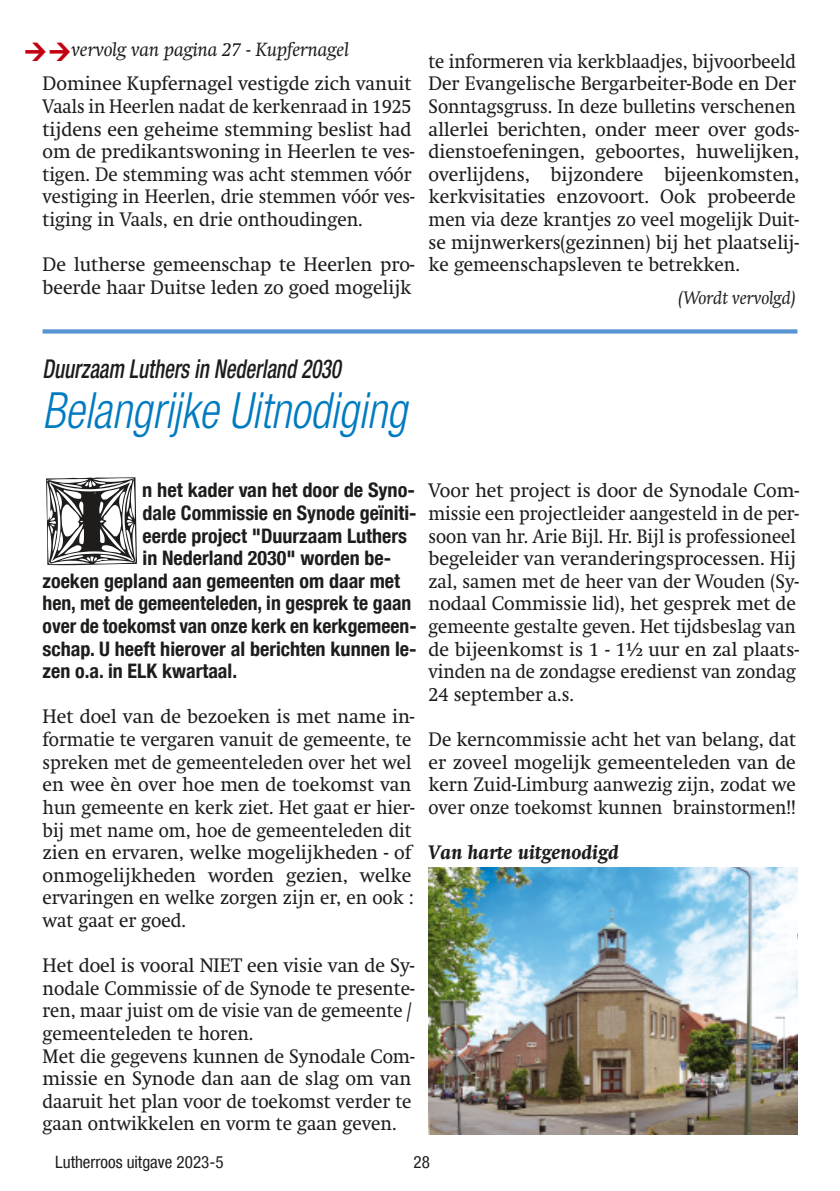
<style>
.page{position:relative;width:840px;height:1191px;background:#fff}
.page>*{position:absolute;margin:0;border:0;box-sizing:border-box;transform-origin:0 0}
.t1{font:87.8px "Varah Caps";color:#1e1d1c}
.t2{font:italic 300 condensed 50px "Helvetica Neue LT Com";color:#007ac1;scale:.9 1}
.t3{font:italic 500 condensed 26px "Helvetica Neue LT Com";color:#1e1d1c;scale:.8 1}
.t4{font:700 condensed 20px "Helvetica Neue LT Com";color:#1e1d1c}
.t5{font:19.4px/22.6px "Swift";color:#1e1d1c}
.t6{font:19.4px/22.6px "Swift";color:#1e1d1c;scale:.93 1}
.t7{font:19.4px/22.6px "Swift";color:#1e1d1c;text-align:justify;scale:.95 1}
.t8{font:italic 800 19.4px "Swift";color:#1e1d1c;scale:.95 1}
.t9{font:italic 19px "Swift";color:#1e1d1c}
.t10{font:italic 18px "Swift";letter-spacing:.005em;color:#1e1d1c;scale:.95 1}
.t11{font:condensed 17px "Helvetica Neue LT Com";color:#1e1d1c}
</style>
<div class="page">
<svg style="left:43px;top:329px;width:754px;height:4px;background:#649dd4"></svg>
<img style="left:428px;top:867px;width:369px;height:267px">
<p class="t9" style="left:71px;top:42px;width:279px">vervolg van pagina 27 - Kupfernagel</p>
<p class="t5" style="left:43px;top:74px;width:373px">Dominee Kupfernagel vestigde zich vanuit Vaals in Heerlen nadat de kerkenraad in 1925 tijdens een geheime stemming beslist had om de predikantswoning in Heerlen te ves&shy;tigen. De stemming was acht stemmen vóór vestiging in Heerlen, drie stemmen vóór ves&shy;tiging in Vaals, en drie onthoudingen.</p>
<p class="t5" style="left:43px;top:255px;width:373px">De lutherse gemeenschap te Heerlen pro&shy;beerde haar Duitse leden zo goed mogelijk</p>
<p class="t6" style="left:428px;top:51px;width:400px">te informeren via kerkblaadjes, bijvoorbeeld Der Evangelische Bergarbeiter-Bode en Der Sonntagsgruss. In deze bulletins verschenen allerlei berichten, onder meer over gods&shy;dienstoefeningen, geboortes, huwelijken, overlijdens, bijzondere bijeenkomsten, kerkvisitaties enzovoort. Ook probeerde men via deze krantjes zo veel mogelijk Duit&shy;se mijnwerkers(gezinnen) bij het plaatselij&shy;ke gemeenschapsleven te betrekken.</p>
<p class="t10" style="left:677px;top:290px;width:125px">(Wordt vervolgd)</p>
<h3 class="t3" style="left:43px;top:360px;width:374px">Duurzaam Luthers in Nederland 2030</h3>
<h2 class="t2" style="left:43px;top:392px;width:406px">Belangrĳke Uitnodiging</h2>
<h1 class="t1" style="left:42px;top:483px;width:101px">I</h1>
<p class="t4" style="left:142px;top:483px;width:274px">n het kader van het door de Syno-</p>
<p class="t4" style="left:142px;top:506px;width:275px">dale Commissie en Synode geïniti-</p>
<p class="t4" style="left:142px;top:528px;width:266px">eerde project "Duurzaam Luthers</p>
<p class="t4" style="left:142px;top:551px;width:250px">in Nederland 2030" worden be-</p>
<p class="t4" style="left:43px;top:573px;width:359px">zoeken gepland aan gemeenten om daar met</p>
<p class="t4" style="left:43px;top:596px;width:370px">hen, met de gemeenteleden, in gesprek te gaan</p>
<p class="t4" style="left:43px;top:619px;width:375px">over de toekomst van onze kerk en kerkgemeen-</p>
<p class="t4" style="left:43px;top:641px;width:375px">schap. U heeft hierover al berichten kunnen le-</p>
<p class="t4" style="left:43px;top:664px;width:196px">zen o.a. in ELK kwartaal.</p>
<p class="t5" style="left:43px;top:707px;width:373px">Het doel van de bezoeken is met name in&shy;formatie te vergaren vanuit de gemeente, te spreken met de gemeenteleden over het wel en wee èn over hoe men de toekomst van hun gemeente en kerk ziet. Het gaat er hier&shy;bij met name om, hoe de gemeenteleden dit zien en ervaren, welke mogelijkheden - of onmogelijkheden worden gezien, welke ervaringen en welke zorgen zijn er, en ook : wat gaat er goed.</p>
<p class="t5" style="left:43px;top:955px;width:373px">Het doel is vooral NIET een visie van de Sy&shy;nodale Commissie of de Synode te presente&shy;ren, maar juist om de visie van de gemeente / gemeenteleden te horen.<br>Met die gegevens kunnen de Synodale Com&shy;missie en Synode dan aan de slag om van daaruit het plan voor de toekomst verder te gaan ontwikkelen en vorm te gaan geven.</p>
<p class="t5" style="left:428px;top:481px;width:372px">Voor het project is door de Synodale Com&shy;missie een projectleider aangesteld in de per&shy;soon van hr. Arie Bijl. Hr. Bijl is professioneel begeleider van veranderingsprocessen. Hij zal, samen met de heer van der Wouden (Sy&shy;nodaal Commissie lid), het gesprek met de gemeente gestalte geven. Het tijdsbeslag van de bijeenkomst is 1 - 1½ uur en zal plaats&shy;vinden na de zondagse eredienst van zondag 24 september a.s.</p>
<p class="t7" style="left:428px;top:729px;width:388px">De kerncommissie acht het van belang, dat er zoveel mogelijk gemeenteleden van de kern Zuid-Limburg aanwezig zijn, zodat we over onze toekomst kunnen brainstormen!!</p>
<p class="t8" style="left:428px;top:841px;width:202px">Van harte uitgenodigd</p>
<p class="t11" style="left:55px;top:1155px;width:170px">Lutherroos uitgave 2023-5</p>
<p class="t11" style="left:413px;top:1155px;width:18px">28</p>
</div>
